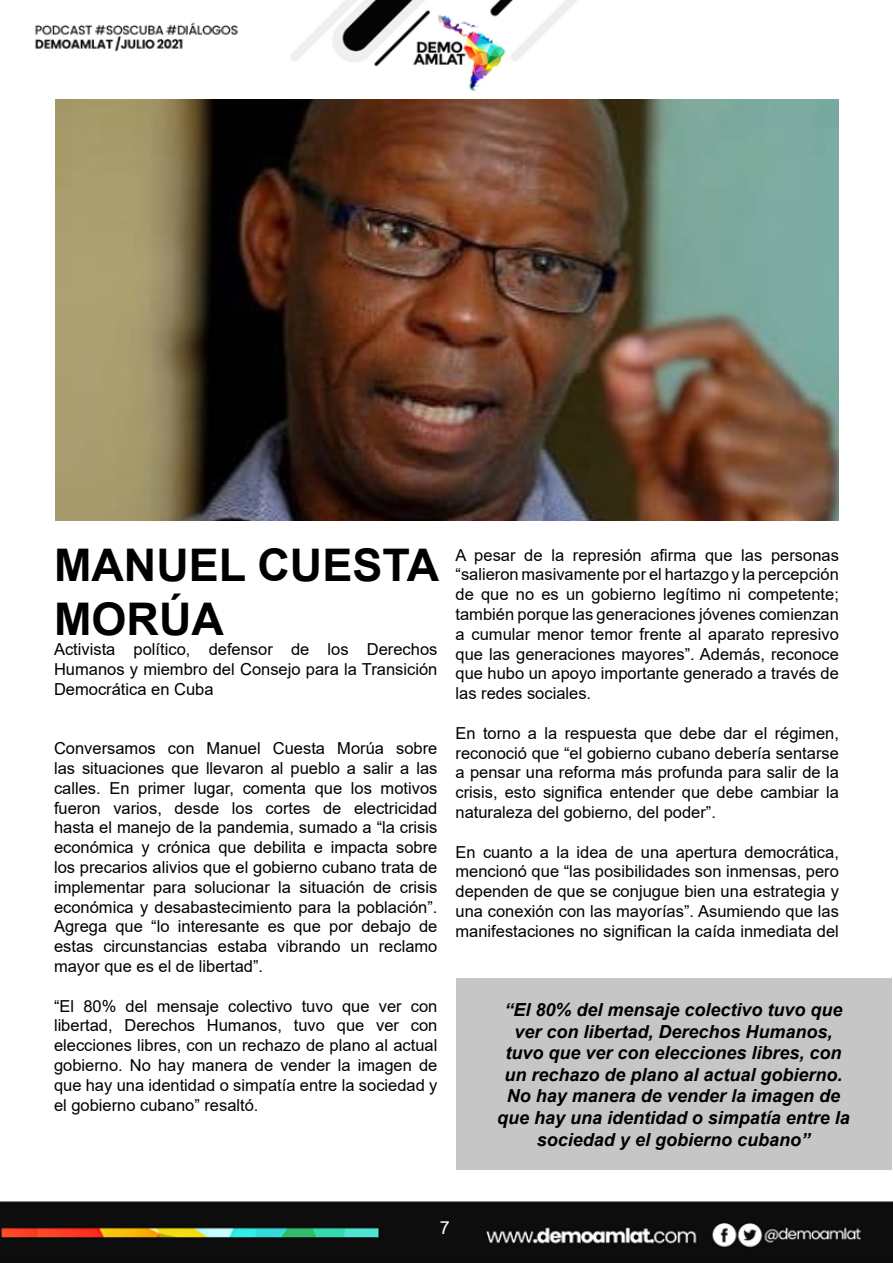
<style>
.page{position:relative;width:893px;height:1263px;background:#fff}
.page>*{position:absolute;margin:0;border:0;box-sizing:border-box;transform-origin:0 0}
.t1{font:700 45px/54px "Arial";color:#000}
.t2{font:italic 700 18px/21.6px "Arial";color:#000;text-align:center}
.t3{font:18px "Arial";color:#fff}
.t4{font:16.5px/19.8px "Arial";color:#000;text-align:justify}
</style>
<div class="page">
<img style="left:0;top:0;width:893px;height:1263px">
<div style="left:455px;top:978px;width:436px;height:191px;background:#c6c6c6"></div>
<img style="left:55px;top:100px;width:784px;height:421px">
<h1 class="t1" style="left:54px;top:539px;width:387px">MANUEL CUESTA<br>MORÚA</h1>
<p class="t4" style="left:54px;top:639px;width:385px">Activista político, defensor de los Derechos Humanos y miembro del Consejo para la Transición Democrática en Cuba</p>
<p class="t4" style="left:54px;top:738px;width:385px">Conversamos con Manuel Cuesta Morúa sobre las situaciones que llevaron al pueblo a salir a las calles. En primer lugar, comenta que los motivos fueron varios, desde los cortes de electricidad hasta el manejo de la pandemia, sumado a “la crisis económica y crónica que debilita e impacta sobre los precarios alivios que el gobierno cubano trata de implementar para solucionar la situación de crisis económica y desabastecimiento para la población”.<br>Agrega que “lo interesante es que por debajo de estas circunstancias estaba vibrando un reclamo mayor que es el de libertad”.</p>
<p class="t4" style="left:54px;top:996px;width:385px">“El 80% del mensaje colectivo tuvo que ver con libertad, Derechos Humanos, tuvo que ver con elecciones libres, con un rechazo de plano al actual gobierno. No hay manera de vender la imagen de que hay una identidad o simpatía entre la sociedad y el gobierno cubano” resaltó.</p>
<p class="t4" style="left:455px;top:545px;width:385px">A pesar de la represión afirma que las personas “salieron masivamente por el hartazgo y la percepción de que no es un gobierno legítimo ni competente; también porque las generaciones jóvenes comienzan a cumular menor temor frente al aparato represivo que las generaciones mayores”. Además, reconoce que hubo un apoyo importante generado a través de las redes sociales.</p>
<p class="t4" style="left:455px;top:723px;width:385px">En torno a la respuesta que debe dar el régimen, reconoció que “el gobierno cubano debería sentarse a pensar una reforma más profunda para salir de la crisis, esto significa entender que debe cambiar la naturaleza del gobierno, del poder”.</p>
<p class="t4" style="left:455px;top:842px;width:385px">En cuanto a la idea de una apertura democrática, mencionó que “las posibilidades son inmensas, pero dependen de que se conjugue bien una estrategia y una conexión con las mayorías”. Asumiendo que las manifestaciones no significan la caída inmediata del</p>
<p class="t2" style="left:497px;top:999px;width:354px">“El 80% del mensaje colectivo tuvo que ver con libertad, Derechos Humanos, tuvo que ver con elecciones libres, con un rechazo de plano al actual gobierno.<br>No hay manera de vender la imagen de que hay una identidad o simpatía entre la sociedad y el gobierno cubano”</p>
<p class="t3" style="left:440px;top:1215px;width:12px">7</p>
</div>
